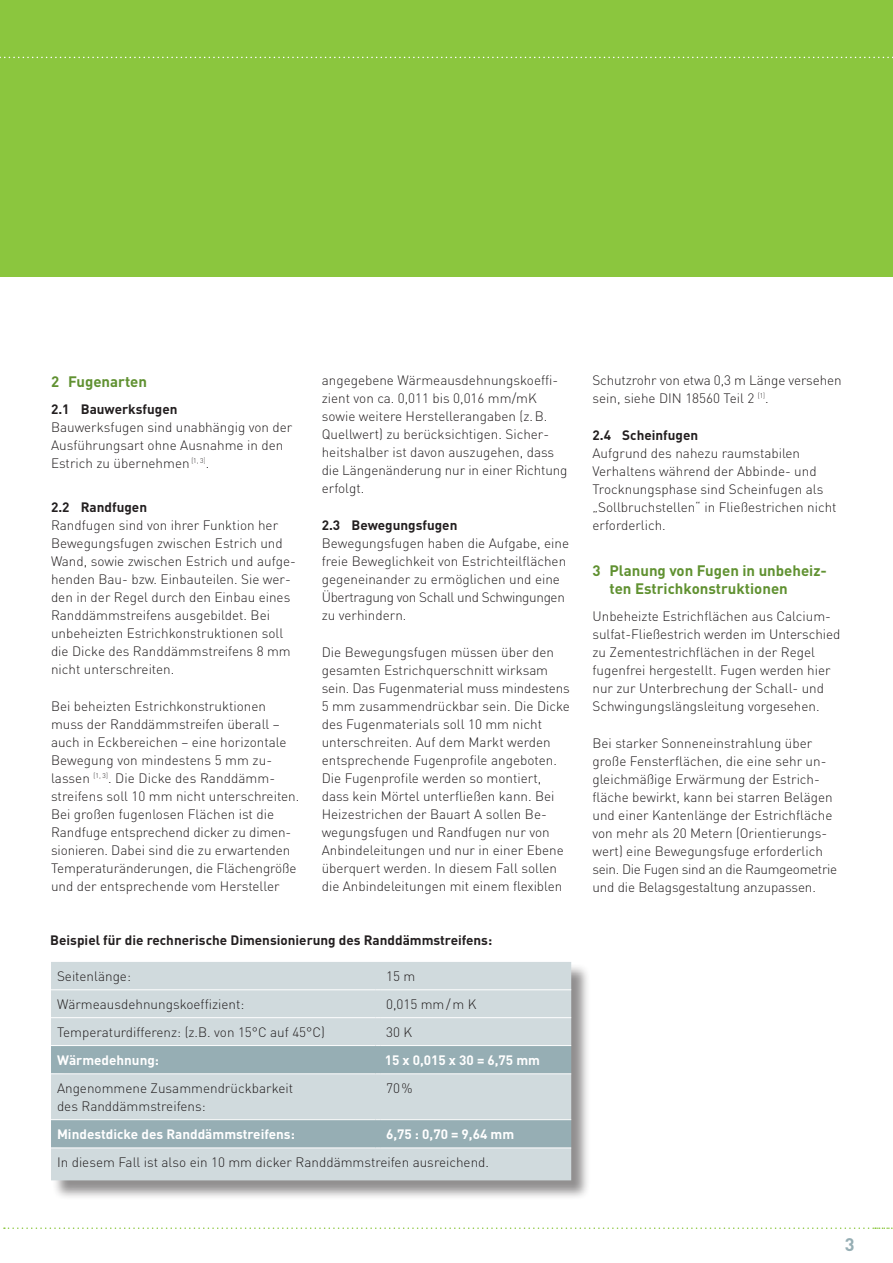
<style>
.page{position:relative;width:893px;height:1263px;background:#fff}
.page>*{position:absolute;margin:0;border:0;box-sizing:border-box;transform-origin:0 0}
.t1{font:700 18px "DIN";color:#96aeb4}
.t2{font:700 15px/18px "DIN";color:#609131}
.t3{font:300 13.5px/18px "DIN";color:#231f20}
.t4{font:700 13.5px "DIN";color:#231f20}
.t5{font:700 13.5px "DIN";color:#fff}
</style>
<div class="page">
<svg style="left:4px;top:1227px;width:889px;height:2px"></svg>
<div style="left:0;top:0;width:893px;height:276px;background:#8bc63e"></div>
<svg style="left:0;top:57px;width:893px;height:2px"></svg>
<div style="left:52px;top:963px;width:539px;height:237px;background:#231f20;opacity:.5"></div>
<div style="left:51px;top:962px;width:520px;height:218px;background:#d0dadd"></div>
<svg style="left:51px;top:1046px;width:520px;height:101px;background:#b0c2c6"></svg>
<hr style="left:51px;top:989px;width:325px;height:1px;background:#fff">
<hr style="left:380px;top:989px;width:191px;height:1px;background:#fff">
<hr style="left:51px;top:1017px;width:325px;height:1px;background:#fff">
<hr style="left:380px;top:1017px;width:191px;height:1px;background:#fff">
<hr style="left:51px;top:1045px;width:325px;height:1px;background:#fff">
<hr style="left:380px;top:1045px;width:191px;height:1px;background:#fff">
<hr style="left:51px;top:1073px;width:325px;height:1px;background:#fff">
<hr style="left:380px;top:1073px;width:191px;height:1px;background:#fff">
<hr style="left:51px;top:1119px;width:325px;height:1px;background:#fff">
<hr style="left:380px;top:1119px;width:191px;height:1px;background:#fff">
<hr style="left:51px;top:1147px;width:325px;height:1px;background:#fff">
<hr style="left:380px;top:1147px;width:191px;height:1px;background:#fff">
<p class="t2" style="left:51px;top:372px;width:98px">2 Fugenarten</p>
<p class="t4" style="left:51px;top:400px;width:128px">2.1 Bauwerksfugen</p>
<p class="t3" style="left:51px;top:418px;width:243px">Bauwerksfugen sind unabhängig von der<br>Ausführungsart ohne Ausnahme in den<br>Estrich zu übernehmen <sup>[1,</sup> <sup>3]</sup>.</p>
<p class="t4" style="left:51px;top:498px;width:98px">2.2 Randfugen</p>
<p class="t3" style="left:51px;top:516px;width:246px">Randfugen sind von ihrer Funktion her Bewegungsfugen zwischen Estrich und Wand, sowie zwischen Estrich und aufge&shy;henden Bau- bzw. Einbauteilen. Sie wer&shy;den in der Regel durch den Einbau eines Randdämmstreifens ausgebildet. Bei unbeheizten Estrichkonstruktionen soll die Dicke des Randdämmstreifens 8 mm nicht unterschreiten.</p>
<p class="t3" style="left:51px;top:697px;width:250px">Bei beheizten Estrichkonstruktionen muss der Randdämmstreifen überall – auch in Eckbereichen – eine horizontale Bewegung von mindestens 5 mm zu&shy;lassen <sup>[1,</sup> <sup>3]</sup>. Die Dicke des Randdämm&shy;streifens soll 10 mm nicht unterschreiten.<br>Bei großen fugenlosen Flächen ist die Randfuge entsprechend dicker zu dimen&shy;sionieren. Dabei sind die zu erwartenden Temperaturänderungen, die Flächengröße und der entsprechende vom Hersteller</p>
<p class="t3" style="left:322px;top:371px;width:247px">angegebene Wärmeausdehnungskoeffi&shy;zient von ca. 0,011 bis 0,016 mm/mK sowie weitere Herstellerangaben (z.B.<br>Quellwert) zu berücksichtigen. Sicher&shy;heitshalber ist davon auszugehen, dass die Längenänderung nur in einer Richtung erfolgt.</p>
<p class="t4" style="left:322px;top:516px;width:137px">2.3 Bewegungsfugen</p>
<p class="t3" style="left:322px;top:534px;width:249px">Bewegungsfugen haben die Aufgabe, eine freie Beweglichkeit von Estrichteilflächen gegeneinander zu ermöglichen und eine Übertragung von Schall und Schwingungen zu verhindern.</p>
<p class="t3" style="left:322px;top:643px;width:250px">Die Bewegungsfugen müssen über den gesamten Estrichquerschnitt wirksam sein. Das Fugenmaterial muss mindestens 5 mm zusammendrückbar sein. Die Dicke des Fugenmaterials soll 10 mm nicht unterschreiten. Auf dem Markt werden entsprechende Fugenprofile angeboten.<br>Die Fugenprofile werden so montiert, dass kein Mörtel unterfließen kann. Bei Heizestrichen der Bauart A sollen Be&shy;wegungsfugen und Randfugen nur von Anbindeleitungen und nur in einer Ebene überquert werden. In diesem Fall sollen die Anbindeleitungen mit einem flexiblen</p>
<p class="t4" style="left:50px;top:931px;width:443px">Beispiel für die rechnerische Dimensionierung des Randdämmstreifens:</p>
<p class="t3" style="left:57px;top:967px;width:75px">Seitenlänge:</p>
<p class="t3" style="left:386px;top:967px;width:31px">15 m</p>
<p class="t3" style="left:57px;top:995px;width:189px">Wärmeausdehnungskoeffizient:</p>
<p class="t3" style="left:386px;top:995px;width:92px">0,015 mm/m K</p>
<p class="t3" style="left:57px;top:1023px;width:269px">Temperaturdifferenz: (z.B. von 15°C auf 45°C)</p>
<p class="t3" style="left:386px;top:1023px;width:28px">30 K</p>
<p class="t5" style="left:57px;top:1051px;width:104px">Wärmedehnung:</p>
<p class="t5" style="left:385px;top:1051px;width:157px">15 x 0,015 x 30 = 6,75 mm</p>
<p class="t3" style="left:57px;top:1079px;width:238px">Angenommene Zusammendrückbarkeit des Randdämmstreifens:</p>
<p class="t3" style="left:386px;top:1079px;width:28px">70%</p>
<p class="t5" style="left:57px;top:1126px;width:239px">Mindestdicke des Randdämmstreifens:</p>
<p class="t5" style="left:386px;top:1126px;width:130px">6,75 : 0,70 = 9,64 mm</p>
<p class="t3" style="left:57px;top:1153px;width:434px">In diesem Fall ist also ein 10 mm dicker Randdämmstreifen ausreichend.</p>
<p class="t3" style="left:592px;top:371px;width:251px">Schutzrohr von etwa 0,3 m Länge versehen sein, siehe DIN 18560 Teil 2 <sup>[1]</sup>.</p>
<p class="t4" style="left:592px;top:427px;width:107px">2.4 Scheinfugen</p>
<p class="t3" style="left:592px;top:444px;width:246px">Aufgrund des nahezu raumstabilen Verhaltens während der Abbinde- und Trocknungsphase sind Scheinfugen als „Sollbruchstellen“ in Fließestrichen nicht erforderlich.</p>
<p class="t2" style="left:609px;top:561px;width:219px;text-indent:-17px">3 Planung von Fugen in unbeheiz&shy;ten Estrichkonstruktionen</p>
<p class="t3" style="left:592px;top:607px;width:249px">Unbeheizte Estrichflächen aus Calcium&shy;sulfat-Fließestrich werden im Unterschied zu Zementestrichflächen in der Regel fugenfrei hergestellt. Fugen werden hier nur zur Unterbrechung der Schall- und Schwingungslängsleitung vorgesehen.</p>
<p class="t3" style="left:592px;top:734px;width:246px">Bei starker Sonneneinstrahlung über große Fensterflächen, die eine sehr un&shy;gleichmäßige Erwärmung der Estrich&shy;fläche bewirkt, kann bei starren Belägen und einer Kantenlänge der Estrichfläche von mehr als 20 Metern (Orientierungs&shy;wert) eine Bewegungsfuge erforderlich sein. Die Fugen sind an die Raumgeometrie und die Belagsgestaltung anzupassen.</p>
<h1 class="t1" style="left:845px;top:1233px;width:11px">3</h1>
</div>
